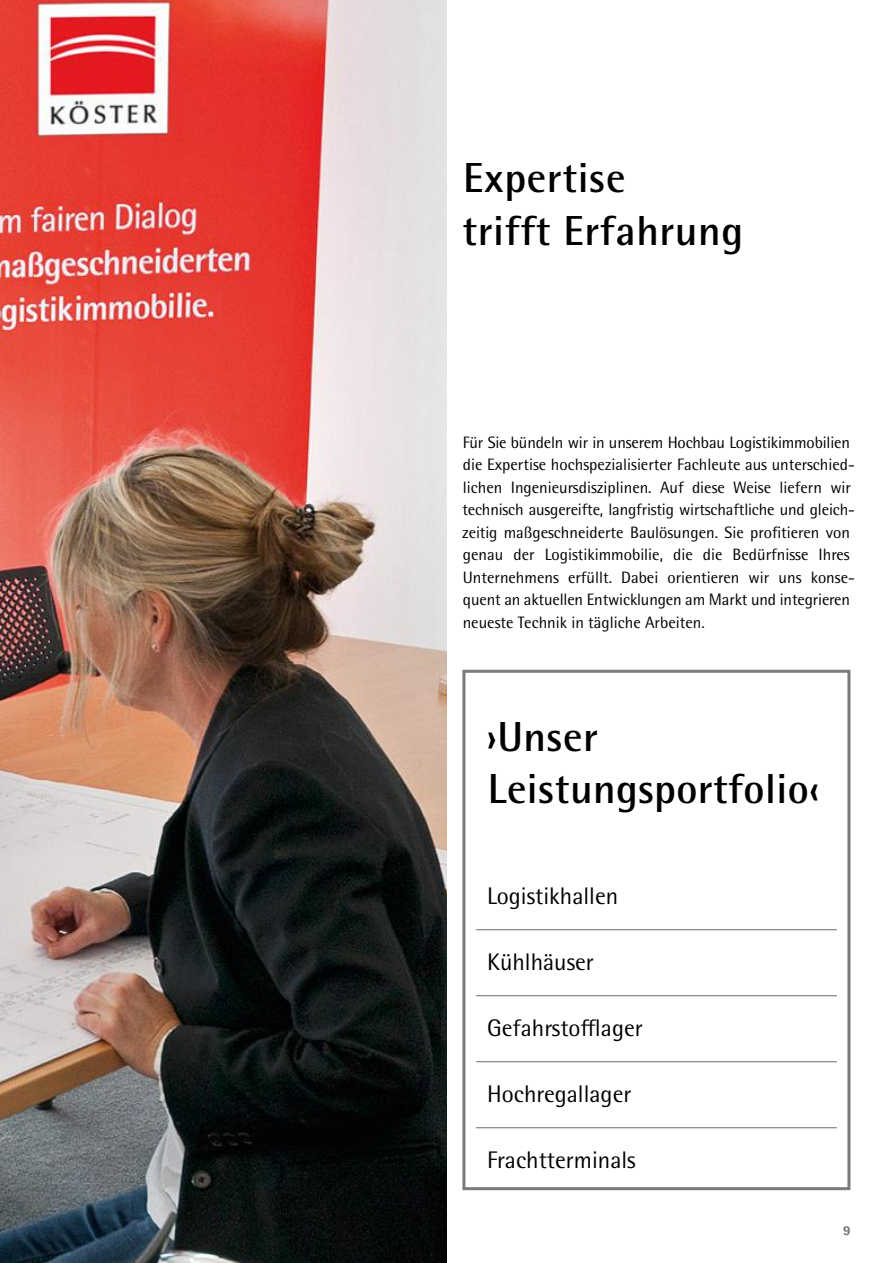
<style>
.page{position:relative;width:893px;height:1263px;background:#fff}
.page>*{position:absolute;margin:0;border:0;box-sizing:border-box;transform-origin:0 0}
.t1{font:700 42px/52.5px "Rotis Semi Sans Pro";letter-spacing:.01em;color:#000}
.t2{font:24px "Rotis Semi Sans Pro";color:#000}
.t3{font:16.5px/22.5px "Rotis Semi Sans Pro";color:#000}
.t4{font:700 13.5px "Rotis Semi Sans Pro";color:#7a7a7a}
</style>
<div class="page">
<img style="left:0;top:0;width:446px;height:1263px">
<div style="left:462px;top:670px;width:388px;height:520px;border:3px solid #7a7a7a"></div>
<hr style="left:476px;top:929px;width:361px;height:1px;background:#7a7a7a">
<hr style="left:476px;top:995px;width:361px;height:1px;background:#7a7a7a">
<hr style="left:476px;top:1061px;width:361px;height:1px;background:#7a7a7a">
<hr style="left:476px;top:1127px;width:361px;height:1px;background:#7a7a7a">
<h1 class="t1" style="left:462px;top:152px;width:282px">Expertise<br>trifft Erfahrung</h1>
<p class="t3" style="left:462px;top:431px;width:394px">Für Sie bündeln wir in unserem Hochbau Logistikimmobilien die Expertise hochspezialisierter Fachleute aus unterschied&shy;lichen Ingenieursdisziplinen. Auf diese Weise liefern wir technisch ausgereifte, langfristig wirtschaftliche und gleich&shy;zeitig maßgeschneiderte Baulösungen. Sie profitieren von genau der Logistikimmobilie, die die Bedürfnisse Ihres Unternehmens erfüllt. Dabei orientieren wir uns konse&shy;quent an aktuellen Entwicklungen am Markt und integrieren neueste Technik in tägliche Arbeiten.</p>
<h1 class="t1" style="left:487px;top:710px;width:334px">›Unser<br>Leistungsportfolio‹</h1>
<h2 class="t2" style="left:487px;top:881px;width:133px">Logistikhallen</h2>
<h2 class="t2" style="left:487px;top:947px;width:108px">Kühlhäuser</h2>
<h2 class="t2" style="left:487px;top:1013px;width:157px">Gefahrstofflager</h2>
<h2 class="t2" style="left:487px;top:1079px;width:146px">Hochregallager</h2>
<h2 class="t2" style="left:487px;top:1145px;width:150px">Frachtterminals</h2>
<p class="t4" style="left:843px;top:1222px;width:9px">9</p>
</div>
